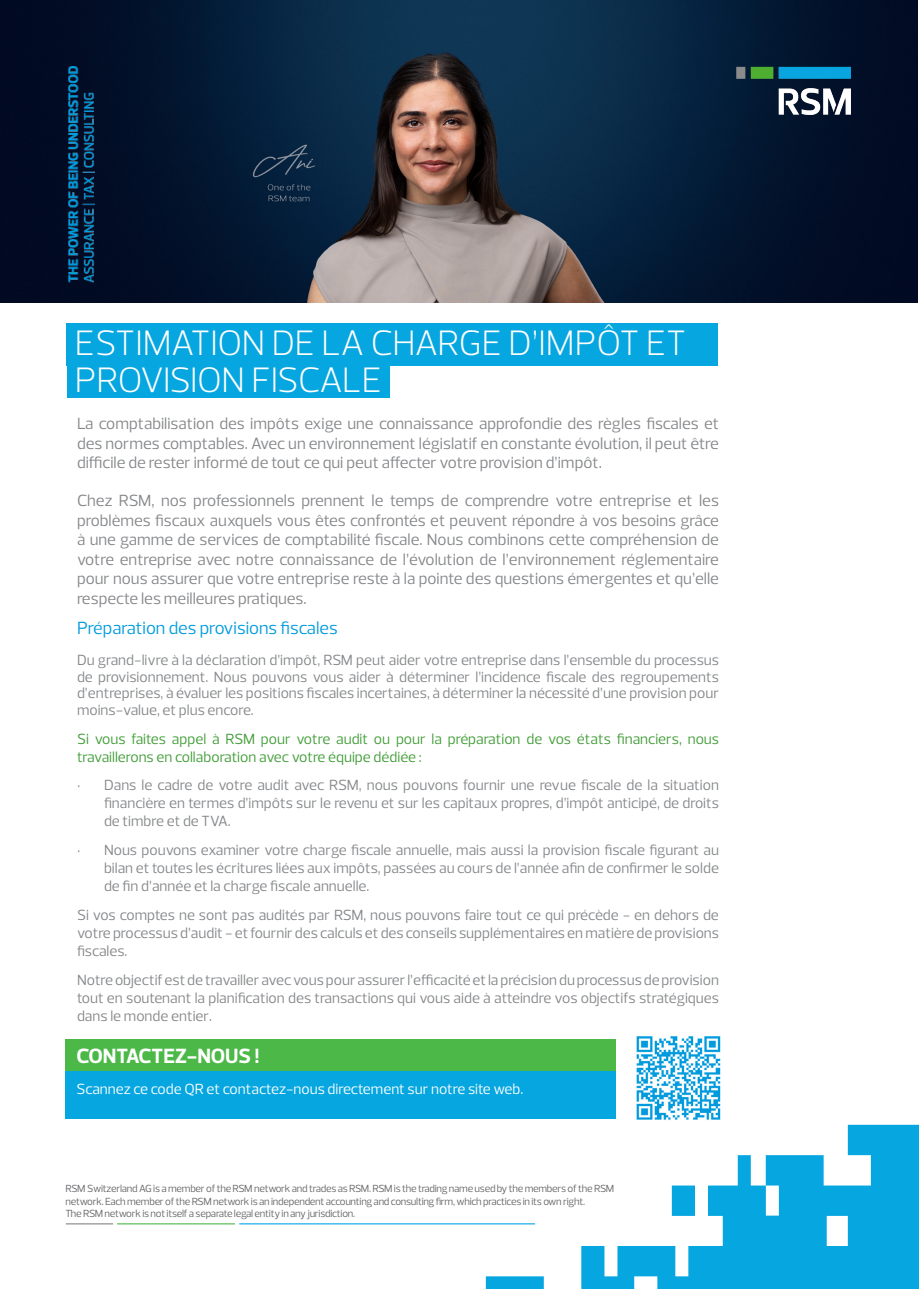
<style>
.page{position:relative;width:919px;height:1289px;background:#fff}
.page>*{position:absolute;margin:0;border:0;box-sizing:border-box;transform-origin:0 0}
.Issues_based_thought{font:300 36px/37.5px "Prelo";letter-spacing:-.01em;color:#fff}
.Body{font:700 21px "Prelo";letter-spacing:-.01em;color:#fff}
.t1{font:18px "Prelo";color:#009cde}
.Paragraph_Style_1{font:16.5px/19.5px "Prelo";color:#848689;text-align:justify}
.Paragraph_Style_1-2{font:15px/18px "Prelo";color:#848689;text-align:justify}
.Paragraph_Style_1-3{font:15px/18px "Prelo";color:#3f9c35}
.t2{font:15px "Prelo";color:#fff}
.Disclaimer{font:10.5px/12.6px "Prelo";letter-spacing:-.025em;color:#656568}
</style>
<div class="page">
<div style="left:67px;top:362px;width:322px;height:36px;background:#06a6e0"></div>
<svg style="left:486px;top:1124px;width:432px;height:164px"></svg>
<img style="left:0;top:0;width:917px;height:303px">
<img style="left:736px;top:66px;width:114px;height:48px">
<img style="left:68px;top:66px;width:27px;height:216px">
<div style="left:67px;top:323px;width:651px;height:42px;background:#06a6e0"></div>
<hr style="left:117px;top:1223px;width:118px;height:1px;background:#4cb848">
<hr style="left:239px;top:1223px;width:296px;height:1px;background:#06a6e0">
<hr style="left:66px;top:1223px;width:47px;height:1px;background:#848689">
<div style="left:66px;top:1070px;width:549px;height:48px;background:#06a6e0"></div>
<div style="left:66px;top:1038px;width:549px;height:32px;background:#4cb848"></div>
<img style="left:636px;top:1036px;width:85px;height:84px">
<p class="Issues_based_thought" style="left:75px;top:324px;width:613px">ESTIMATION DE LA CHARGE D’IMPÔT ET<br>PROVISION FISCALE</p>
<p class="Paragraph_Style_1" style="left:77px;top:414px;width:643px">La comptabilisation des impôts exige une connaissance approfondie des règles fiscales et des normes comptables. Avec un environnement législatif en constante évolution, il peut être difficile de rester informé de tout ce qui peut affecter votre provision d’impôt.</p>
<p class="Paragraph_Style_1" style="left:77px;top:491px;width:643px">Chez RSM, nos professionnels prennent le temps de comprendre votre entreprise et les problèmes fiscaux auxquels vous êtes confrontés et peuvent répondre à vos besoins grâce à une gamme de services de comptabilité fiscale. Nous combinons cette compréhension de votre entreprise avec notre connaissance de l’évolution de l’environnement réglementaire pour nous assurer que votre entreprise reste à la pointe des questions émergentes et qu’elle respecte les meilleures pratiques.</p>
<p class="t1" style="left:77px;top:617px;width:262px">Préparation des provisions fiscales</p>
<p class="Paragraph_Style_1-2" style="left:77px;top:652px;width:643px;line-height:16.5px">Du grand-livre à la déclaration d’impôt, RSM peut aider votre entreprise dans l’ensemble du processus de provisionnement. Nous pouvons vous aider à déterminer l’incidence fiscale des regroupements d’entreprises, à évaluer les positions fiscales incertaines, à déterminer la nécessité d’une provision pour moins-value, et plus encore.</p>
<p class="Paragraph_Style_1-3" style="left:77px;top:729px;width:643px">Si vous faites appel à RSM pour votre audit ou pour la préparation de vos états financiers, nous travaillerons en collaboration avec votre équipe dédiée :</p>
<p class="Paragraph_Style_1-2" style="left:104px;top:776px;width:616px;text-indent:-27px">• Dans le cadre de votre audit avec RSM, nous pouvons fournir une revue fiscale de la situation financière en termes d’impôts sur le revenu et sur les capitaux propres, d’impôt anticipé, de droits de timbre et de TVA.</p>
<p class="Paragraph_Style_1-2" style="left:104px;top:841px;width:616px;text-indent:-27px">• Nous pouvons examiner votre charge fiscale annuelle, mais aussi la provision fiscale figurant au bilan et toutes les écritures liées aux impôts, passées au cours de l’année afin de confirmer le solde de fin d’année et la charge fiscale annuelle.</p>
<p class="Paragraph_Style_1-2" style="left:77px;top:906px;width:643px">Si vos comptes ne sont pas audités par RSM, nous pouvons faire tout ce qui précède - en dehors de votre processus d’audit - et fournir des calculs et des conseils supplémentaires en matière de provisions fiscales.</p>
<p class="Paragraph_Style_1-2" style="left:77px;top:970px;width:643px">Notre objectif est de travailler avec vous pour assurer l’efficacité et la précision du processus de provision tout en soutenant la planification des transactions qui vous aide à atteindre vos objectifs stratégiques dans le monde entier.</p>
<p class="Body" style="left:76px;top:1042px;width:184px">CONTACTEZ-NOUS !</p>
<p class="t2" style="left:76px;top:1079px;width:448px">Scannez ce code QR et contactez-nous directement sur notre site web.</p>
<p class="Disclaimer" style="left:66px;top:1182px;width:550px">RSM Switzerland AG is a member of the RSM network and trades as RSM. RSM is the trading name used by the members of the RSM network. Each member of the RSM network is an independent accounting and consulting firm, which practices in its own right.<br>The RSM network is not itself a separate legal entity in any jurisdiction.</p>
</div>
